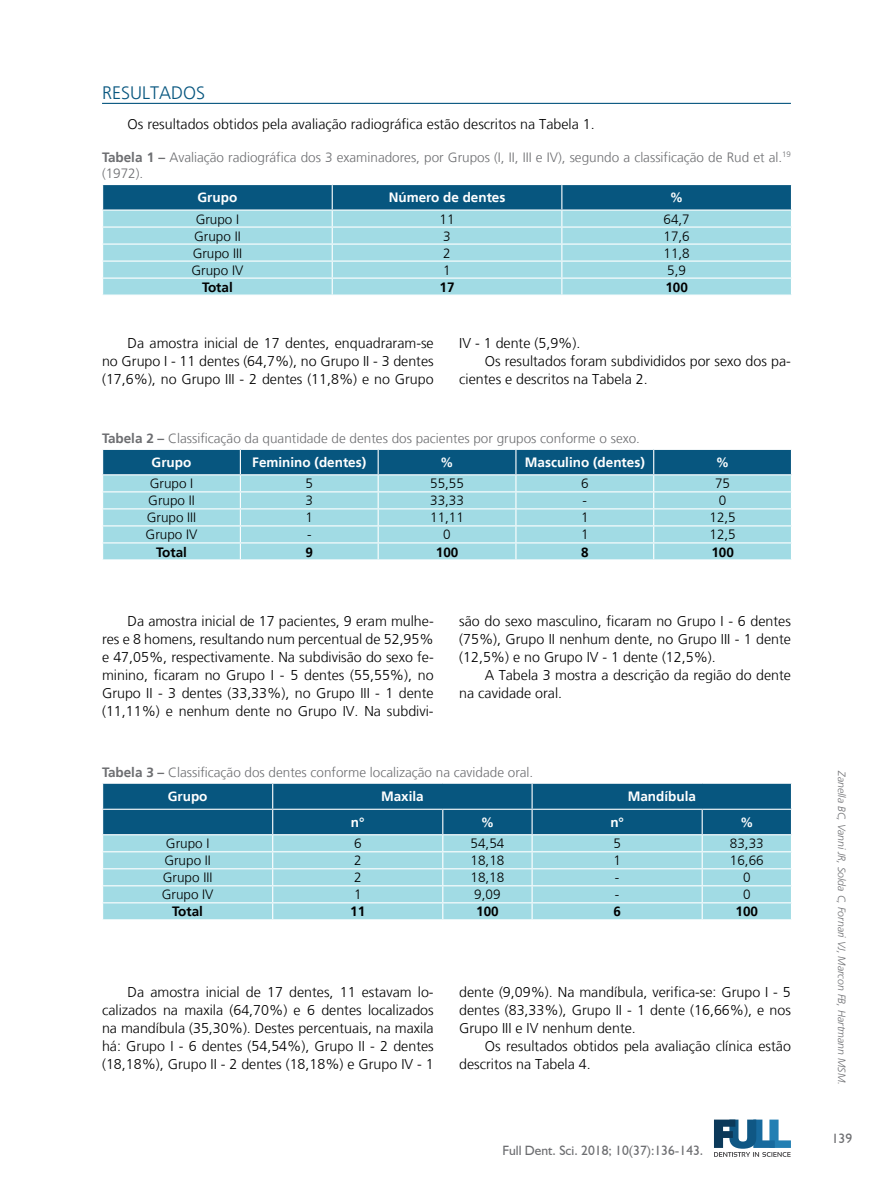
<style>
.page{position:relative;width:893px;height:1191px;background:#fff}
.page>*{position:absolute;margin:0;border:0;box-sizing:border-box;transform-origin:0 0}
.t1{font:300 18px "Frutiger LT";color:#07567f}
.t2{font:300 14.25px/18px "Frutiger LT";color:#000;text-align:justify}
.t3{font:300 13.5px/24.5px "Frutiger LT";color:#6d6e71}
.t4{font:300 13.5px "Frutiger LT";color:#000}
.t5{font:700 13.5px "Frutiger LT";color:#fff}
.t6{font:700 13.5px "Frutiger LT";color:#000}
.t7{font:13.5px "Humanist 521 BT";color:#6d6e71}
.t8{font:italic 300 10.5px "Frutiger LT";color:#6d6e71}
.s1{font-weight:700}
.s2{font-weight:700;color:#fff}
</style>
<div class="page">
<svg style="left:714px;top:1119px;width:77px;height:37px"></svg>
<svg style="left:102px;top:449px;width:690px;height:110px;background:#88c1d0"></svg>
<svg style="left:102px;top:783px;width:690px;height:136px;background:#73afc2"></svg>
<hr style="left:102px;top:103px;width:689px;height:1px;background:#07567f">
<svg style="left:102px;top:184px;width:690px;height:110px;background:#85c0cf"></svg>
<p class="t1" style="left:102px;top:82px;width:21px">Resul</p>
<p class="t1" style="left:150px;top:82px;width:22px">tados</p>
<p class="t2" style="left:128px;top:116px;width:469px">Os resultados obtidos pela avaliação radiográfica estão descritos na Tabela 1.</p>
<p class="t3" style="left:102px;top:149px;width:690px;line-height:16.2px"><span class="s1">Tabela 1 –</span> Avaliação radiográfica dos 3 examinadores, por Grupos (I, II, III e IV), segundo a classificação de Rud et al.<sup>19 </sup>(1972).</p>
<p class="t5" style="left:198px;top:190px;width:41px">Grupo</p>
<p class="t5" style="left:389px;top:190px;width:118px">Número de dentes</p>
<p class="t5" style="left:670px;top:190px;width:15px">%</p>
<p class="t4" style="left:196px;top:211px;width:45px">Grupo I</p>
<p class="t4" style="left:440px;top:211px;width:17px">11</p>
<p class="t4" style="left:663px;top:211px;width:28px">64,7</p>
<p class="t4" style="left:194px;top:228px;width:48px">Grupo II</p>
<p class="t4" style="left:443px;top:228px;width:9px">3</p>
<p class="t4" style="left:663px;top:228px;width:28px">17,6</p>
<p class="t4" style="left:193px;top:245px;width:51px">Grupo III</p>
<p class="t4" style="left:443px;top:245px;width:9px">2</p>
<p class="t4" style="left:663px;top:245px;width:28px">11,8</p>
<p class="t4" style="left:192px;top:262px;width:53px">Grupo IV</p>
<p class="t4" style="left:443px;top:262px;width:9px">1</p>
<p class="t4" style="left:667px;top:262px;width:20px">5,9</p>
<p class="t6" style="left:202px;top:279px;width:32px">Total</p>
<p class="t6" style="left:440px;top:279px;width:17px">17</p>
<p class="t6" style="left:665px;top:279px;width:24px">100</p>
<p class="t2" style="left:102px;top:334px;width:333px;text-indent:26px">Da amostra inicial de 17 dentes, enquadraram-se no Grupo I - 11 dentes (64,7%), no Grupo II - 3 dentes (17,6%), no Grupo III - 2 dentes (11,8%) e no Grupo</p>
<p class="t2" style="left:459px;top:334px;width:123px">IV - 1 dente (5,9%).</p>
<p class="t2" style="left:485px;top:352px;width:308px">Os resultados foram subdivididos por sexo dos pa-</p>
<p class="t2" style="left:459px;top:370px;width:190px">cientes e descritos na Tabela 2.</p>
<p class="t3" style="left:152px;top:426px;width:490px;text-indent:-50px"><span class="s1">Tabela 2 –</span> Classificação da quantidade de dentes dos pacientes por grupos conforme o sexo.<br><span class="s2">Grupo</span></p>
<p class="t5" style="left:252px;top:454px;width:116px">Feminino (dentes)</p>
<p class="t5" style="left:440px;top:454px;width:15px">%</p>
<p class="t5" style="left:525px;top:454px;width:121px">Masculino (dentes)</p>
<p class="t5" style="left:716px;top:454px;width:15px">%</p>
<p class="t4" style="left:150px;top:476px;width:45px">Grupo I</p>
<p class="t4" style="left:306px;top:476px;width:9px">5</p>
<p class="t4" style="left:430px;top:476px;width:35px">55,55</p>
<p class="t4" style="left:581px;top:476px;width:9px">6</p>
<p class="t4" style="left:715px;top:476px;width:17px">75</p>
<p class="t4" style="left:148px;top:493px;width:48px">Grupo II</p>
<p class="t4" style="left:306px;top:493px;width:9px">3</p>
<p class="t4" style="left:430px;top:493px;width:35px">33,33</p>
<p class="t4" style="left:583px;top:493px;width:6px">-</p>
<p class="t4" style="left:719px;top:493px;width:9px">0</p>
<p class="t4" style="left:147px;top:510px;width:51px">Grupo III</p>
<p class="t4" style="left:306px;top:510px;width:9px">1</p>
<p class="t4" style="left:430px;top:510px;width:35px">11,11</p>
<p class="t4" style="left:581px;top:510px;width:9px">1</p>
<p class="t4" style="left:709px;top:510px;width:28px">12,5</p>
<p class="t4" style="left:146px;top:527px;width:53px">Grupo IV</p>
<p class="t4" style="left:307px;top:527px;width:6px">-</p>
<p class="t4" style="left:443px;top:527px;width:9px">0</p>
<p class="t4" style="left:581px;top:527px;width:9px">1</p>
<p class="t4" style="left:709px;top:527px;width:28px">12,5</p>
<p class="t6" style="left:156px;top:544px;width:32px">Total</p>
<p class="t6" style="left:306px;top:544px;width:9px">9</p>
<p class="t6" style="left:436px;top:544px;width:24px">100</p>
<p class="t6" style="left:581px;top:544px;width:9px">8</p>
<p class="t6" style="left:711px;top:544px;width:24px">100</p>
<p class="t2" style="left:102px;top:612px;width:333px;text-indent:26px">Da amostra inicial de 17 pacientes, 9 eram mulhe&shy;res e 8 homens, resultando num percentual de 52,95% e 47,05%, respectivamente. Na subdivisão do sexo fe&shy;minino, ficaram no Grupo I - 5 dentes (55,55%), no Grupo II - 3 dentes (33,33%), no Grupo III - 1 dente (11,11%) e nenhum dente no Grupo IV. Na subdivi-</p>
<p class="t2" style="left:459px;top:612px;width:333px">são do sexo masculino, ficaram no Grupo I - 6 dentes (75%), Grupo II nenhum dente, no Grupo III - 1 dente (12,5%) e no Grupo IV - 1 dente (12,5%).</p>
<p class="t2" style="left:459px;top:666px;width:333px;text-indent:26px">A Tabela 3 mostra a descrição da região do dente na cavidade oral.</p>
<p class="t3" style="left:168px;top:760px;width:367px;text-indent:-66px"><span class="s1">Tabela 3 –</span> Classificação dos dentes conforme localização na cavidade oral.<br><span class="s2">Grupo</span></p>
<p class="t5" style="left:381px;top:788px;width:44px">Maxila</p>
<p class="t5" style="left:628px;top:788px;width:70px">Mandíbula</p>
<p class="t5" style="left:351px;top:814px;width:15px">n°</p>
<p class="t5" style="left:481px;top:814px;width:15px">%</p>
<p class="t5" style="left:610px;top:814px;width:15px">n°</p>
<p class="t5" style="left:740px;top:814px;width:15px">%</p>
<p class="t4" style="left:166px;top:836px;width:45px">Grupo I</p>
<p class="t4" style="left:354px;top:836px;width:9px">6</p>
<p class="t4" style="left:471px;top:836px;width:35px">54,54</p>
<p class="t4" style="left:613px;top:836px;width:9px">5</p>
<p class="t4" style="left:730px;top:836px;width:35px">83,33</p>
<p class="t4" style="left:164px;top:853px;width:48px">Grupo II</p>
<p class="t4" style="left:354px;top:853px;width:9px">2</p>
<p class="t4" style="left:471px;top:853px;width:35px">18,18</p>
<p class="t4" style="left:613px;top:853px;width:9px">1</p>
<p class="t4" style="left:730px;top:853px;width:35px">16,66</p>
<p class="t4" style="left:163px;top:870px;width:51px">Grupo III</p>
<p class="t4" style="left:354px;top:870px;width:9px">2</p>
<p class="t4" style="left:471px;top:870px;width:35px">18,18</p>
<p class="t4" style="left:615px;top:870px;width:6px">-</p>
<p class="t4" style="left:743px;top:870px;width:9px">0</p>
<p class="t4" style="left:162px;top:887px;width:53px">Grupo IV</p>
<p class="t4" style="left:354px;top:887px;width:9px">1</p>
<p class="t4" style="left:474px;top:887px;width:28px">9,09</p>
<p class="t4" style="left:615px;top:887px;width:6px">-</p>
<p class="t4" style="left:743px;top:887px;width:9px">0</p>
<p class="t6" style="left:172px;top:903px;width:32px">Total</p>
<p class="t6" style="left:350px;top:903px;width:17px">11</p>
<p class="t6" style="left:476px;top:903px;width:24px">100</p>
<p class="t6" style="left:613px;top:903px;width:9px">6</p>
<p class="t6" style="left:736px;top:903px;width:24px">100</p>
<p class="t2" style="left:102px;top:983px;width:333px;text-indent:26px">Da amostra inicial de 17 dentes, 11 estavam lo&shy;calizados na maxila (64,70%) e 6 dentes localizados na mandíbula (35,30%). Destes percentuais, na maxila há: Grupo I - 6 dentes (54,54%), Grupo II - 2 dentes (18,18%), Grupo II - 2 dentes (18,18%) e Grupo IV - 1</p>
<p class="t2" style="left:459px;top:983px;width:333px">dente (9,09%). Na mandíbula, verifica-se: Grupo I - 5 dentes (83,33%), Grupo II - 1 dente (16,66%), e nos Grupo III e IV nenhum dente.</p>
<p class="t2" style="left:459px;top:1037px;width:333px;text-indent:26px">Os resultados obtidos pela avaliação clínica estão descritos na Tabela 4.</p>
<p class="t7" style="left:503px;top:1142px;width:202px">Full Dent. Sci. 2018; 10(37):136-143.</p>
<p class="t8" style="left:848px;top:771px;width:315px;rotate:90deg">Zanella BC, Vanni JR, Solda C, Fornari VJ, Marcon FB, Hartmann MSM.</p>
<p class="t7" style="left:832px;top:1130px;width:22px">139</p>
</div>
